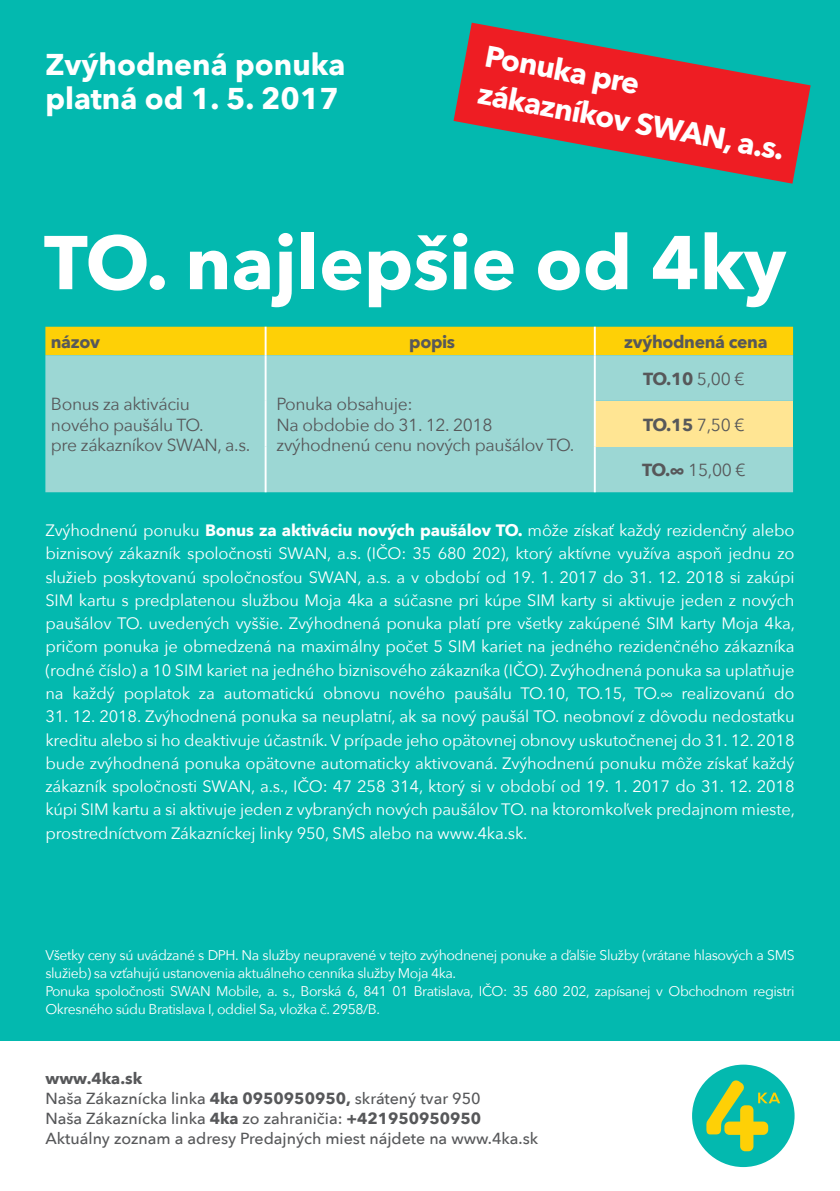
<style>
.page{position:relative;width:840px;height:1191px;background:#fff}
.page>*{position:absolute;margin:0;border:0;box-sizing:border-box;transform-origin:0 0}
.t1{font:700 75.2px "Avenir Next";color:#fff}
.t2{font:700 30px/34px "Avenir Next";color:#fff}
.t3{font:17.4px/21px "Avenir Next";letter-spacing:-.02em;color:#57585a}
.t4{font:700 17.4px "Avenir Next";letter-spacing:-.02em;color:#57585a}
.t5{font:16.4px/23.2px "Avenir Next";letter-spacing:-.01em;color:#fff;text-align:justify}
.t6{font:500 16px/20px "Avenir Next";color:#57585a}
.t7{font:14px/18px "Avenir Next";letter-spacing:-.03em;color:#fff}
.s1{font-weight:400}
.s2{font-weight:700}
</style>
<div class="page">
<div style="left:0;top:0;width:839px;height:1040px;background:#03b9af"></div>
<div style="left:691px;top:1064px;width:103px;height:103px;background:#03b9af;border-radius:50%"></div>
<svg style="left:705px;top:1079px;width:74px;height:72px"></svg>
<div style="left:45px;top:327px;width:747px;height:28px;background:#fed006"></div>
<div style="left:45px;top:355px;width:747px;height:137px;background:#9cd7d4"></div>
<div style="left:594px;top:401px;width:198px;height:45px;background:#ffe593"></div>
<hr style="left:264px;top:327px;width:2px;height:28px;background:#fff">
<hr style="left:593px;top:327px;width:2px;height:28px;background:#fff">
<hr style="left:264px;top:355px;width:2px;height:46px;background:#fff">
<hr style="left:593px;top:355px;width:2px;height:46px;background:#fff">
<hr style="left:264px;top:401px;width:2px;height:45px;background:#fff">
<hr style="left:593px;top:401px;width:2px;height:45px;background:#fff">
<hr style="left:264px;top:446px;width:2px;height:46px;background:#fff">
<hr style="left:593px;top:446px;width:2px;height:46px;background:#fff">
<svg style="left:453px;top:23px;width:357px;height:161px;fill:#ee1d23"></svg>
<h2 class="t2" style="left:45px;top:47px;width:301px">Zvýhodnená ponuka platná od 1. 5. 2017</h2>
<h2 class="t2" style="left:488px;top:37px;width:312px;line-height:38.8px;rotate:10deg">Ponuka pre zákazníkov SWAN, a.s.</h2>
<h1 class="t1" style="left:44px;top:198px;width:743px">TO. najlepšie od 4ky</h1>
<p class="t4" style="left:51px;top:326px;width:51px">názov</p>
<p class="t4" style="left:409px;top:326px;width:47px">popis</p>
<p class="t4" style="left:624px;top:326px;width:145px">zvýhodnená cena</p>
<p class="t3" style="left:51px;top:392px;width:201px">Bonus za aktiváciu nového paušálu TO.<br>pre zákazníkov SWAN, a.s.</p>
<p class="t3" style="left:276px;top:392px;width:299px">Ponuka obsahuje:<br>Na obdobie do 31. 12. 2018 zvýhodnenú cenu nových paušálov TO.</p>
<p class="t4" style="left:642px;top:364px;width:103px">TO.10 <span class="s1">5,00 €</span></p>
<p class="t4" style="left:642px;top:409px;width:103px">TO.15 <span class="s1">7,50 €</span></p>
<p class="t3" style="left:641px;top:459px;width:105px"><span class="s2">TO.∞</span> 15,00 €</p>
<p class="t5" style="left:45px;top:518px;width:750px">Zvýhodnenú ponuku <span class="s2">Bonus za aktiváciu nových paušálov TO.</span> môže získať každý rezidenčný alebo biznisový zákazník spoločnosti SWAN, a.s. (IČO: 35 680 202), ktorý aktívne využíva aspoň jednu zo služieb poskytovanú spoločnosťou SWAN, a.s. a v období od 19. 1. 2017 do 31. 12. 2018 si zakúpi SIM kartu s predplatenou službou Moja 4ka a súčasne pri kúpe SIM karty si aktivuje jeden z nových paušálov TO. uvedených vyššie. Zvýhodnená ponuka platí pre všetky zakúpené SIM karty Moja 4ka, pričom ponuka je obmedzená na maximálny počet 5 SIM kariet na jedného rezidenčného zákazníka (rodné číslo) a 10 SIM kariet na jedného biznisového zákazníka (IČO). Zvýhodnená ponuka sa uplatňuje na každý poplatok za automatickú obnovu nového paušálu TO.10, TO.15, TO.∞ realizovanú do</p>
<p class="t5" style="left:45px;top:704px;width:750px">31. 12. 2018. Zvýhodnená ponuka sa neuplatní, ak sa nový paušál TO. neobnoví z dôvodu nedostatku kreditu alebo si ho deaktivuje účastník. V prípade jeho opätovnej obnovy uskutočnenej do 31. 12. 2018 bude zvýhodnená ponuka opätovne automaticky aktivovaná. Zvýhodnenú ponuku môže získať každý zákazník spoločnosti SWAN, a.s., IČO: 47 258 314, ktorý si v období od 19. 1. 2017 do 31. 12. 2018 kúpi SIM kartu a si aktivuje jeden z vybraných nových paušálov TO. na ktoromkoľvek predajnom mieste, prostredníctvom Zákazníckej linky 950, SMS alebo na www.4ka.sk.</p>
<p class="t7" style="left:45px;top:945px;width:750px">Všetky ceny sú uvádzané s DPH. Na služby neupravené v tejto zvýhodnenej ponuke a ďalšie Služby (vrátane hlasových a SMS služieb) sa vzťahujú ustanovenia aktuálneho cenníka služby Moja 4ka.<br>Ponuka spoločnosti SWAN Mobile, a. s., Borská 6, 841 01 Bratislava, IČO: 35 680 202, zapísanej v Obchodnom registri Okresného súdu Bratislava I, oddiel Sa, vložka č. 2958/B.</p>
<p class="t6" style="left:45px;top:1067px;width:494px"><span class="s2">www.4ka.sk<br></span>Naša Zákaznícka linka <span class="s2">4ka 0950950950,</span> skrátený tvar 950<br>Naša Zákaznícka linka <span class="s2">4ka</span> zo zahraničia: <span class="s2">+421950950950<br></span>Aktuálny zoznam a adresy Predajných miest nájdete na www.4ka.sk</p>
</div>
